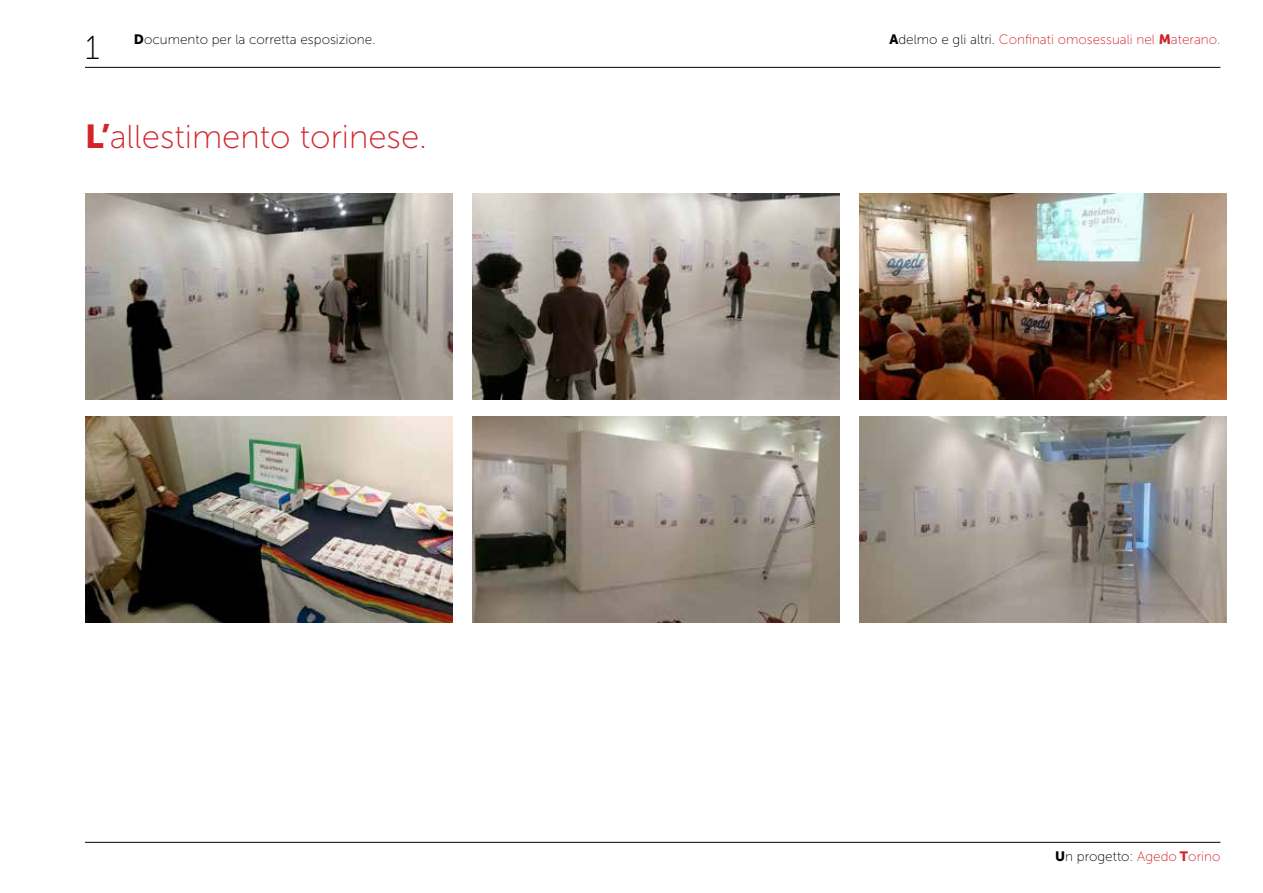
<style>
.page{position:relative;width:1263px;height:893px;background:#fff}
.page>*{position:absolute;margin:0;border:0;box-sizing:border-box;transform-origin:0 0}
.t1{font:33px "Museo Sans 100";color:#d2232a}
.t2{font:33px "Museo Sans 100";color:#000}
.t3{font:13.5px "Museo Sans 100";color:#000}
.t4{font:13.5px "Museo Sans 100";color:#d2232a}
.s1{font-family:"Museo Sans 900"}
.s2{font-family:"Museo Sans 900";color:#000}
.s3{color:#000}
.s4{color:#d2232a}
.s5{font-family:"Museo Sans 900";color:#d2232a}
</style>
<div class="page">
<hr style="left:85px;top:67px;width:1135px;height:1px;background:#000">
<hr style="left:85px;top:842px;width:1135px;height:1px;background:#000">
<img style="left:85px;top:193px;width:367px;height:207px">
<img style="left:472px;top:193px;width:367px;height:207px">
<img style="left:85px;top:416px;width:367px;height:207px">
<img style="left:472px;top:416px;width:367px;height:207px">
<img style="left:859px;top:193px;width:368px;height:207px">
<img style="left:859px;top:416px;width:368px;height:207px">
<h1 class="t2" style="left:85px;top:30px;width:16px">1</h1>
<p class="t3" style="left:134px;top:32px;width:243px"><span class="s1">D</span>ocumento per la corretta esposizione.</p>
<h1 class="t1" style="left:85px;top:119px;width:344px"><span class="s1">L’</span>allestimento torinese.</h1>
<p class="t4" style="left:889px;top:32px;width:332px"><span class="s2">A</span><span class="s3">delmo e gli altri.</span> Confinati omosessuali nel <span class="s1">M</span>aterano.</p>
<p class="t3" style="left:1055px;top:849px;width:167px"><span class="s1">U</span>n progetto: <span class="s4">Agedo</span> <span class="s5">T</span><span class="s4">orino</span></p>
</div>
